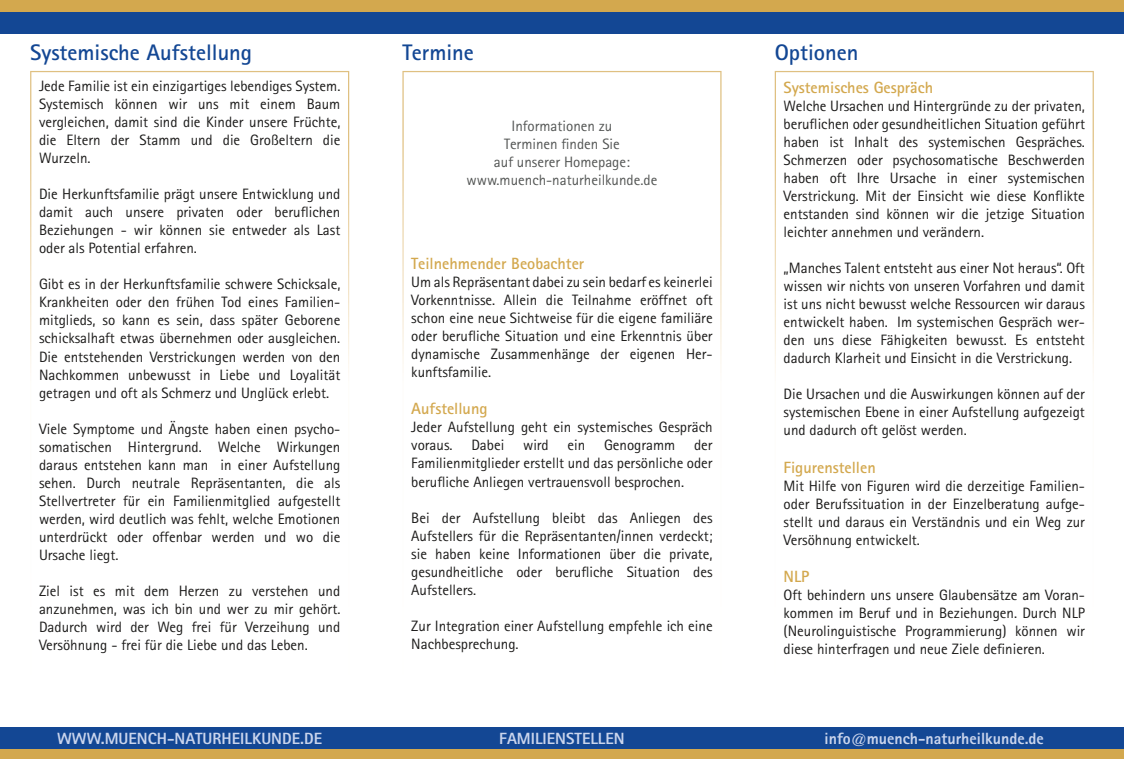
<style>
.page{position:relative;width:1124px;height:759px;background:#fff}
.page>*{position:absolute;margin:0;border:0;box-sizing:border-box;transform-origin:0 0}
.t1{font:700 22.5px "Rotis Sans Serif";color:#134794}
.t2{font:800 16.25px "Rotis Sans Serif";color:#cad5ed}
.t3{font:700 16.25px "Rotis Sans Serif";color:#d3a84e}
.t4{font:15px/18px "Rotis Sans Serif";color:#1c1b1a;text-align:justify}
.t5{font:15px/18px "Rotis Sans Serif";color:#535554;text-align:center}
</style>
<div class="page">
<div style="left:0;top:0;width:1123px;height:12px;background:#d3a84e"></div>
<div style="left:0;top:12px;width:1123px;height:22px;background:#134794"></div>
<div style="left:0;top:748px;width:1123px;height:10px;background:#d3a84e"></div>
<div style="left:0;top:726px;width:1123px;height:22px;background:#134794"></div>
<svg style="left:30px;top:71px;width:319px;height:302px"></svg>
<svg style="left:402px;top:71px;width:319px;height:293px"></svg>
<svg style="left:774px;top:71px;width:319px;height:302px"></svg>
<h1 class="t1" style="left:30px;top:38px;width:223px">Systemische Aufstellung</h1>
<h1 class="t1" style="left:402px;top:38px;width:73px">Termine</h1>
<h1 class="t1" style="left:774px;top:38px;width:85px">Optionen</h1>
<p class="t4" style="left:39px;top:77px;width:303px">Jede Familie ist ein einzigartiges lebendiges System.<br>Systemisch können wir uns mit einem Baum vergleichen, damit sind die Kinder unsere Früchte, die Eltern der Stamm und die Großeltern die Wurzeln.</p>
<p class="t4" style="left:39px;top:185px;width:303px">Die Herkunftsfamilie prägt unsere Entwicklung und damit auch unsere privaten oder beruflichen Beziehungen - wir können sie entweder als Last oder als Potential erfahren.</p>
<p class="t4" style="left:39px;top:275px;width:303px">Gibt es in der Herkunftsfamilie schwere Schicksale, Krankheiten oder den frühen Tod eines Familien&shy;mitglieds, so kann es sein, dass später Geborene schicksalhaft etwas übernehmen oder ausgleichen.<br>Die entstehenden Verstrickungen werden von den Nachkommen unbewusst in Liebe und Loyalität getragen und oft als Schmerz und Unglück erlebt.</p>
<p class="t4" style="left:39px;top:419px;width:303px">Viele Symptome und Ängste haben einen psycho&shy;somatischen Hintergrund. Welche Wirkungen daraus entstehen kann man in einer Aufstellung sehen. Durch neutrale Repräsentanten, die als Stellvertreter für ein Familienmitglied aufgestellt werden, wird deutlich was fehlt, welche Emotionen unterdrückt oder offenbar werden und wo die Ursache liegt.</p>
<p class="t4" style="left:39px;top:581px;width:303px">Ziel ist es mit dem Herzen zu verstehen und anzunehmen, was ich bin und wer zu mir gehört.<br>Dadurch wird der Weg frei für Verzeihung und Versöhnung - frei für die Liebe und das Leben.</p>
<p class="t5" style="left:466px;top:116px;width:192px">Informationen zu<br>Terminen finden Sie<br>auf unserer Homepage: www.muench-naturheilkunde.de</p>
<p class="t3" style="left:411px;top:253px;width:174px">Teilnehmender Beobachter</p>
<p class="t4" style="left:411px;top:272px;width:303px">Um als Repräsentant dabei zu sein bedarf es keinerlei Vorkenntnisse. Allein die Teilnahme eröffnet oft schon eine neue Sichtweise für die eigene familiäre oder berufliche Situation und eine Erkenntnis über dynamische Zusammenhänge der eigenen Her&shy;kunftsfamilie.</p>
<p class="t3" style="left:411px;top:398px;width:78px">Aufstellung</p>
<p class="t4" style="left:411px;top:418px;width:303px">Jeder Aufstellung geht ein systemisches Gespräch voraus. Dabei wird ein Genogramm der Familienmitglieder erstellt und das persönliche oder berufliche Anliegen vertrauensvoll besprochen.</p>
<p class="t4" style="left:411px;top:508px;width:303px">Bei der Aufstellung bleibt das Anliegen des Aufstellers für die Repräsentanten/innen verdeckt; sie haben keine Informationen über die private, gesundheitliche oder berufliche Situation des Aufstellers.</p>
<p class="t4" style="left:411px;top:616px;width:303px">Zur Integration einer Aufstellung empfehle ich eine<br>Nachbesprechung.</p>
<p class="t3" style="left:783px;top:77px;width:151px">Systemisches Gespräch</p>
<p class="t4" style="left:783px;top:96px;width:303px">Welche Ursachen und Hintergründe zu der privaten, beruflichen oder gesundheitlichen Situation geführt haben ist Inhalt des systemischen Gespräches.<br>Schmerzen oder psychosomatische Beschwerden haben oft Ihre Ursache in einer systemischen Verstrickung. Mit der Einsicht wie diese Konflikte entstanden sind können wir die jetzige Situation leichter annehmen und verändern.</p>
<p class="t4" style="left:783px;top:258px;width:303px">„Manches Talent entsteht aus einer Not heraus“. Oft wissen wir nichts von unseren Vorfahren und damit ist uns nicht bewusst welche Ressourcen wir daraus entwickelt haben. Im systemischen Gespräch wer&shy;den uns diese Fähigkeiten bewusst. Es entsteht dadurch Klarheit und Einsicht in die Verstrickung.</p>
<p class="t4" style="left:783px;top:384px;width:303px">Die Ursachen und die Auswirkungen können auf der systemischen Ebene in einer Aufstellung aufgezeigt und dadurch oft gelöst werden.</p>
<p class="t3" style="left:783px;top:456px;width:94px">Figurenstellen</p>
<p class="t4" style="left:783px;top:476px;width:303px">Mit Hilfe von Figuren wird die derzeitige Familien&shy;oder Berufssituation in der Einzelberatung aufge&shy;stellt und daraus ein Verständnis und ein Weg zur Versöhnung entwickelt.</p>
<p class="t3" style="left:783px;top:566px;width:27px">NLP</p>
<p class="t4" style="left:783px;top:585px;width:303px">Oft behindern uns unsere Glaubensätze am Voran&shy;kommen im Beruf und in Beziehungen. Durch NLP (Neurolinguistische Programmierung) können wir diese hinterfragen und neue Ziele definieren.</p>
<p class="t2" style="left:57px;top:728px;width:266px">WWW.MUENCH-NATURHEILKUNDE.DE</p>
<p class="t2" style="left:499px;top:728px;width:127px">FAMILIENSTELLEN</p>
<p class="t2" style="left:824px;top:728px;width:221px">info@muench-naturheilkunde.de</p>
</div>
